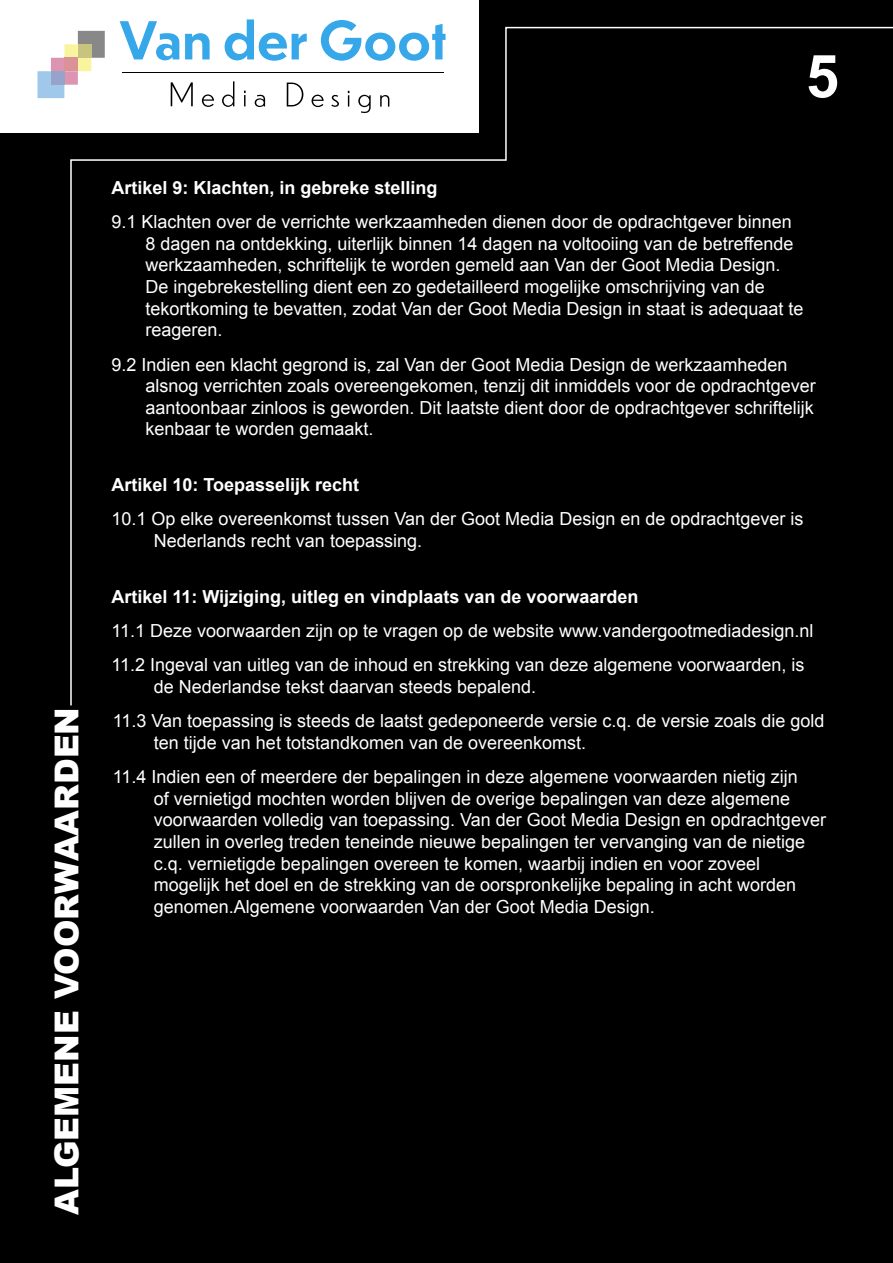
<style>
.page{position:relative;width:893px;height:1263px;background:#000}
.page>*{position:absolute;margin:0;border:0;box-sizing:border-box;transform-origin:0 0}
.t1{font:700 59.4px "Arial";color:#fff}
.t2{font:900 33px "Arial";color:#fff}
.t3{font:18px/21.6px "Arial";color:#fff}
.t4{font:700 18px "Arial";color:#fff}
</style>
<div class="page">
<div style="left:0;top:0;width:478px;height:132px;background:#fff"></div>
<svg style="left:37px;top:44px;width:32px;height:54px"></svg>
<div style="left:51px;top:71px;width:13px;height:14px;background:#96a3cb"></div>
<svg style="left:120px;top:21px;width:37px;height:5px"></svg>
<svg style="left:246px;top:19px;width:8px;height:7px"></svg>
<svg style="left:327px;top:20px;width:116px;height:6px"></svg>
<svg style="left:69px;top:26px;width:824px;height:680px"></svg>
<h1 class="t1" style="left:806px;top:37px;width:35px">5</h1>
<h2 class="t2" style="left:43px;top:1215px;width:509px;rotate:-90deg">ALGEMENE VOORWAARDEN</h2>
<p class="t4" style="left:111px;top:176px;width:328px">Artikel 9: Klachten, in gebreke stelling</p>
<p class="t3" style="left:145px;top:211px;width:660px;text-indent:-34px">9.1 Klachten over de verrichte werkzaamheden dienen door de opdrachtgever binnen 8 dagen na ontdekking, uiterlijk binnen 14 dagen na voltooiing van de betreffende werkzaamheden, schriftelijk te worden gemeld aan Van der Goot Media Design.<br>De ingebrekestelling dient een zo gedetailleerd mogelijke omschrijving van de tekortkoming te bevatten, zodat Van der Goot Media Design in staat is adequaat te reageren.</p>
<p class="t3" style="left:145px;top:354px;width:672px;text-indent:-34px">9.2 Indien een klacht gegrond is, zal Van der Goot Media Design de werkzaamheden alsnog verrichten zoals overeengekomen, tenzij dit inmiddels voor de opdrachtgever aantoonbaar zinloos is geworden. Dit laatste dient door de opdrachtgever schriftelijk kenbaar te worden gemaakt.</p>
<p class="t4" style="left:111px;top:473px;width:249px">Artikel 10: Toepasselijk recht</p>
<p class="t3" style="left:154px;top:508px;width:651px;text-indent:-43px">10.1 Op elke overeenkomst tussen Van der Goot Media Design en de opdrachtgever is<br>Nederlands recht van toepassing.</p>
<p class="t4" style="left:111px;top:584px;width:529px">Artikel 11: Wijziging, uitleg en vindplaats van de voorwaarden</p>
<p class="t3" style="left:111px;top:614px;width:704px;line-height:34.3px">11.1 Deze voorwaarden zijn op te vragen op de website www.vandergootmediadesign.nl<br>11.2 Ingeval van uitleg van de inhoud en strekking van deze algemene voorwaarden, is</p>
<p class="t3" style="left:113px;top:670px;width:713px;line-height:34.3px;text-indent:41px">de Nederlandse tekst daarvan steeds bepalend.<br>11.3 Van toepassing is steeds de laatst gedeponeerde versie c.q. de versie zoals die gold</p>
<p class="t3" style="left:113px;top:726px;width:687px;line-height:34.3px;text-indent:41px">ten tijde van het totstandkomen van de overeenkomst.<br>11.4 Indien een of meerdere der bepalingen in deze algemene voorwaarden nietig zijn</p>
<p class="t3" style="left:154px;top:788px;width:674px">of vernietigd mochten worden blijven de overige bepalingen van deze algemene voorwaarden volledig van toepassing. Van der Goot Media Design en opdrachtgever zullen in overleg treden teneinde nieuwe bepalingen ter vervanging van de nietige c.q. vernietigde bepalingen overeen te komen, waarbij indien en voor zoveel mogelijk het doel en de strekking van de oorspronkelijke bepaling in acht worden genomen.Algemene voorwaarden Van der Goot Media Design.</p>
</div>
